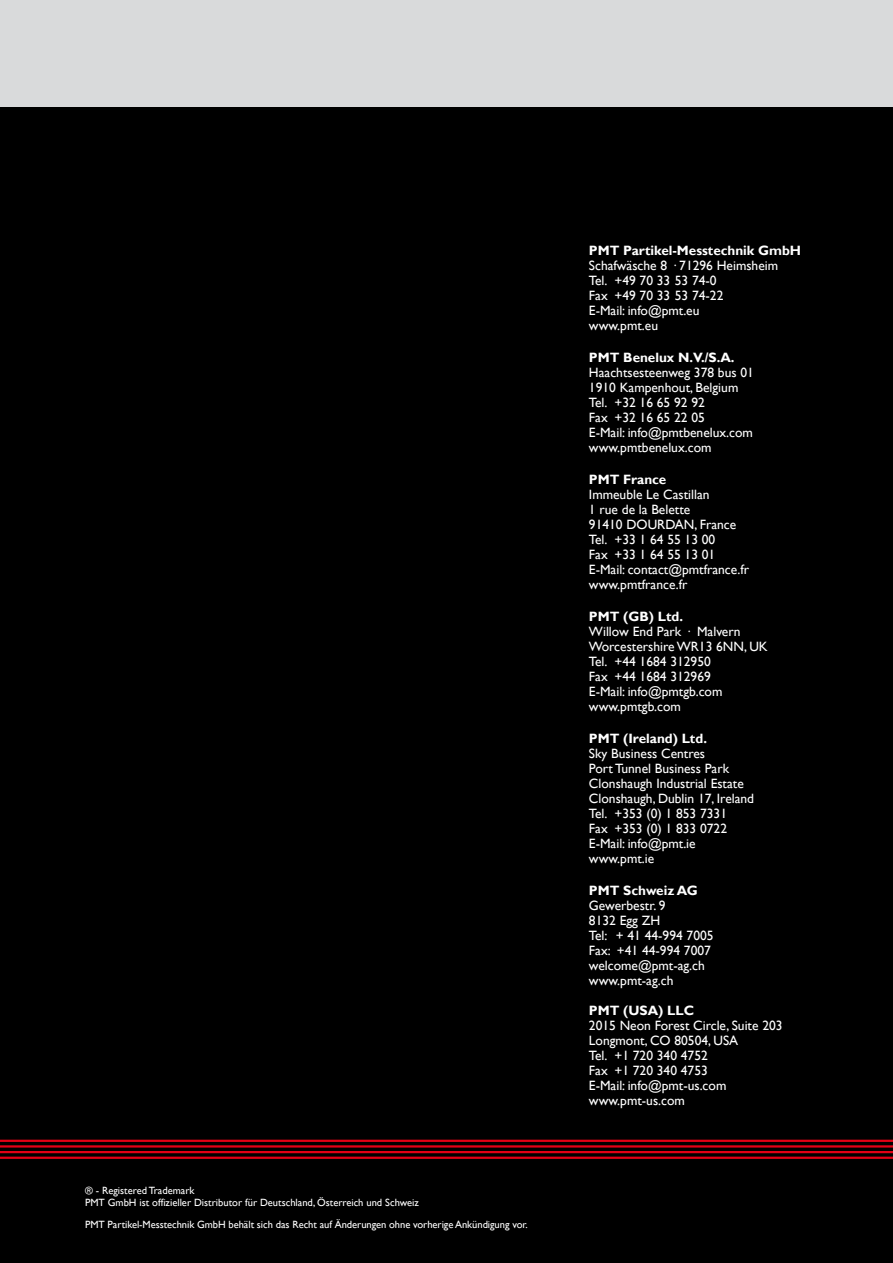
<style>
.page{position:relative;width:893px;height:1263px;background:#fff}
.page>*{position:absolute;margin:0;border:0;box-sizing:border-box;transform-origin:0 0}
.t1{font:13.5px/15px "Gill Sans";color:#fff}
.t2{font:700 13.5px "Gill Sans";color:#fff}
.t3{font:10.5px/12.8px "Gill Sans";letter-spacing:-.005em;color:#fff}
</style>
<div class="page">
<div style="left:0;top:0;width:893px;height:1250px;background:#000"></div>
<div style="left:0;top:0;width:893px;height:106px;background:#d9dadb"></div>
<div style="left:0;top:850px;width:893px;height:413px;background:#000"></div>
<hr style="left:0;top:1156px;width:893px;height:3px;background:#e20015">
<hr style="left:0;top:1151px;width:893px;height:2px;background:#e20015">
<hr style="left:0;top:1145px;width:893px;height:2px;background:#e20015">
<hr style="left:0;top:1140px;width:893px;height:2px;background:#e20015">
<p class="t3" style="left:85px;top:1184px;width:335px">® - Registered Trademark<br>PMT GmbH ist offizieller Distributor für Deutschland, Österreich und Schweiz</p>
<p class="t3" style="left:85px;top:1218px;width:444px">PMT Partikel-Messtechnik GmbH behält sich das Recht auf Änderungen ohne vorherige Ankündigung vor.</p>
<p class="t2" style="left:589px;top:242px;width:214px">PMT Partikel-Messtechnik GmbH</p>
<p class="t1" style="left:589px;top:258px;width:191px">Schafwäsche 8 · 71296 Heimsheim<br>Tel. +49 70 33 53 74-0<br>Fax +49 70 33 53 74-22<br>E-Mail: info@pmt.eu<br>www.pmt.eu</p>
<p class="t2" style="left:589px;top:349px;width:147px">PMT Benelux N.V./S.A.</p>
<p class="t1" style="left:589px;top:365px;width:166px">Haachtsesteenweg 378 bus 01<br>1910 Kampenhout, Belgium<br>Tel. +32 16 65 92 92<br>Fax +32 16 65 22 05<br>E-Mail: info@pmtbenelux.com www.pmtbenelux.com</p>
<p class="t2" style="left:589px;top:471px;width:79px">PMT France</p>
<p class="t1" style="left:589px;top:487px;width:162px">Immeuble Le Castillan<br>1 rue de la Belette<br>91410 DOURDAN, France<br>Tel. +33 1 64 55 13 00<br>Fax +33 1 64 55 13 01<br>E-Mail: contact@pmtfrance.fr www.pmtfrance.fr</p>
<p class="t2" style="left:589px;top:608px;width:96px">PMT (GB) Ltd.</p>
<p class="t1" style="left:589px;top:624px;width:180px">Willow End Park · Malvern<br>Worcestershire WR13 6NN, UK<br>Tel. +44 1684 312950<br>Fax +44 1684 312969<br>E-Mail: info@pmtgb.com www.pmtgb.com</p>
<p class="t2" style="left:589px;top:730px;width:120px">PMT (Ireland) Ltd.</p>
<p class="t1" style="left:589px;top:746px;width:167px">Sky Business Centres<br>Port Tunnel Business Park<br>Clonshaugh Industrial Estate<br>Clonshaugh, Dublin 17, Ireland<br>Tel. +353 (0) 1 853 7331<br>Fax +353 (0) 1 833 0722<br>E-Mail: info@pmt.ie www.pmt.ie</p>
<p class="t2" style="left:589px;top:882px;width:110px">PMT Schweiz AG</p>
<p class="t1" style="left:589px;top:898px;width:126px">Gewerbestr. 9<br>8132 Egg ZH<br>Tel: + 41 44-994 7005<br>Fax: +41 44-994 7007 welcome@pmt-ag.ch www.pmt-ag.ch</p>
<p class="t2" style="left:589px;top:1002px;width:107px">PMT (USA) LLC</p>
<p class="t1" style="left:589px;top:1018px;width:195px">2015 Neon Forest Circle, Suite 203<br>Longmont, CO 80504, USA<br>Tel. +1 720 340 4752<br>Fax +1 720 340 4753<br>E-Mail: info@pmt-us.com www.pmt-us.com</p>
</div>
